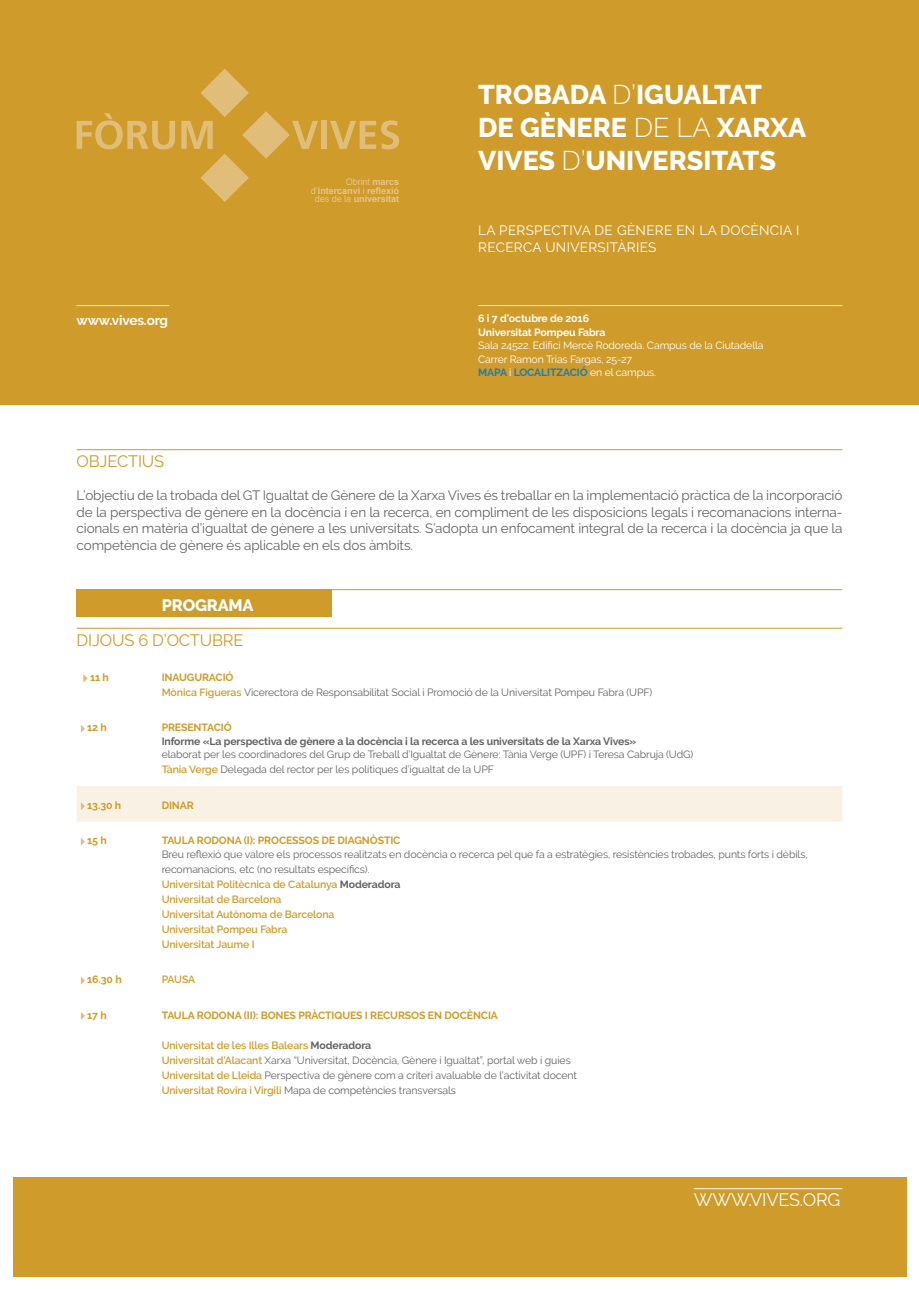
<style>
.page{position:relative;width:919px;height:1289px;background:#fff}
.page>*{position:absolute;margin:0;border:0;box-sizing:border-box;transform-origin:0 0}
.t1{font:800 27px/33px "Raleway";color:#fff}
.titol_amb_linia{font:18px "Raleway";letter-spacing:-.01em;color:#fdfcf9}
.titol_amb_linia-2{font:16.5px "Raleway";letter-spacing:-.01em;color:#cf9b2a}
.t2{font:800 16.5px "Raleway";letter-spacing:-.01em;color:#fff}
.t3{font:13.5px/16.5px "Raleway";letter-spacing:-.01em;color:#636366;text-align:justify}
.t4{font:13.5px "Raleway";letter-spacing:.025em;color:#fff}
.t5{font:700 13.5px "Raleway";letter-spacing:-.01em;color:#fff}
.ponent{font:10.5px "Raleway";letter-spacing:-.01em;color:#636366}
.ponent-2{font:600 10.5px "Raleway";letter-spacing:-.01em;color:#cf9b2a}
._1_títol{font:700 10.5px "Raleway";letter-spacing:-.01em;color:#cf9b2a}
.ponent-3{font:700 10.5px "Raleway";letter-spacing:-.01em;color:#636366}
.t6{font:10.5px "Raleway";letter-spacing:-.01em;color:#fff}
.t7{font:700 10.5px "Raleway";letter-spacing:-.01em;color:#fff}
.t8{font:700 10.5px "Raleway";letter-spacing:-.01em;color:#197eb7}
.t9{font:700 9.15px/8.6px "Arial";letter-spacing:-.01em;color:#e5c68c;text-align:center}
.t10{font:9.15px "Arial";letter-spacing:-.01em;color:#e5c68c}
.s1{font-weight:700}
.s2{font-weight:400}
.s3{font-weight:300}
.s4{font-weight:400;color:#fff}
.s5{font-weight:600;color:#cf9b2a}
.s6{font-weight:700;color:#636366}
</style>
<div class="page">
<div style="left:0;top:0;width:918px;height:404px;background:#cf9b2a"></div>
<hr style="left:478px;top:305px;width:364px;height:1px;background:#f4e7cc">
<hr style="left:77px;top:305px;width:92px;height:1px;background:#f4e7cc">
<svg style="left:77px;top:113px;width:98px;height:36px"></svg>
<div style="left:321px;top:121px;width:6px;height:28px;background:#e1bd7a"></div>
<svg style="left:330px;top:120px;width:69px;height:29px"></svg>
<svg style="left:181px;top:69px;width:137px;height:133px"></svg>
<hr style="left:77px;top:449px;width:765px;height:1px;background:#cf9b2a">
<svg style="left:83px;top:674px;width:5px;height:8px"></svg>
<svg style="left:81px;top:725px;width:4px;height:7px"></svg>
<div style="left:77px;top:786px;width:765px;height:35px;background:#f9f2e4"></div>
<svg style="left:81px;top:838px;width:4px;height:7px"></svg>
<svg style="left:81px;top:976px;width:4px;height:8px"></svg>
<svg style="left:81px;top:1012px;width:4px;height:7px"></svg>
<hr style="left:77px;top:628px;width:765px;height:1px;background:#cf9b2a">
<div style="left:77px;top:589px;width:255px;height:27px;background:#cf9b2a"></div>
<hr style="left:77px;top:589px;width:765px;height:1px;background:#cf9b2a">
<div style="left:13px;top:1176px;width:893px;height:100px;background:#cf9b2a"></div>
<hr style="left:693px;top:1188px;width:149px;height:1px;background:#fdfcf9">
<p class="t5" style="left:77px;top:312px;width:93px">www.vives.org</p>
<p class="t10" style="left:345px;top:175px;width:55px">Obrint <span class="s1">marcs</span></p>
<p class="t9" style="left:311px;top:186px;width:90px"><span class="s2">d’</span>intercanvi <span class="s2">i</span> reflexió <span class="s2">des de la</span> universitat</p>
<p class="t1" style="left:478px;top:78px;width:329px">TROBADA <span class="s3">D’</span>IGUALTAT<br>DE GÈNERE <span class="s3">DE LA</span> XARXA<br>VIVES <span class="s3">D’</span>UNIVERSITATS</p>
<p class="t4" style="left:478px;top:222px;width:323px">LA PERSPECTIVA DE GÈNERE EN LA DOCÈNCIA I</p>
<p class="t4" style="left:478px;top:239px;width:179px">RECERCA UNIVERSITÀRIES</p>
<p class="t7" style="left:478px;top:312px;width:112px">6 i 7 d’octubre de 2016</p>
<p class="t7" style="left:478px;top:326px;width:129px">Universitat Pompeu Fabra</p>
<p class="t6" style="left:478px;top:339px;width:287px">Sala 24522. Edifici Mercè Rodoreda. Campus de la Ciutadella</p>
<p class="t6" style="left:478px;top:353px;width:155px">Carrer Ramon Trias Fargas, 25-27</p>
<p class="t8" style="left:478px;top:366px;width:179px">MAPA <span class="s4">i</span> LOCALITZACIÓ <span class="s4">en el campus.</span></p>
<p class="titol_amb_linia-2" style="left:77px;top:451px;width:89px">OBJECTIUS</p>
<p class="t3" style="left:77px;top:487px;width:767px">L’objectiu de la trobada del GT Igualtat de Gènere de la Xarxa Vives és treballar en la implementació pràctica de la incorporació de la perspectiva de gènere en la docència i en la recerca, en compliment de les disposicions legals i recomanacions interna&shy;cionals en matèria d’igualtat de gènere a les universitats. S’adopta un enfocament integral de la recerca i la docència ja que la competència de gènere és aplicable en els dos àmbits.</p>
<p class="t2" style="left:162px;top:595px;width:93px">PROGRAMA</p>
<p class="titol_amb_linia-2" style="left:77px;top:630px;width:168px">DIJOUS 6 D’OCTUBRE</p>
<p class="_1_títol" style="left:90px;top:671px;width:20px">11 h</p>
<p class="_1_títol" style="left:162px;top:671px;width:73px">INAUGURACIÓ</p>
<p class="ponent" style="left:162px;top:686px;width:492px"><span class="s5">Mònica Figueras</span> Vicerectora de Responsabilitat Social i Promoció de la Universitat Pompeu Fabra (UPF)</p>
<p class="_1_títol" style="left:87px;top:721px;width:21px">12 h</p>
<p class="_1_títol" style="left:162px;top:721px;width:72px">PRESENTACIÓ</p>
<p class="ponent-3" style="left:162px;top:735px;width:476px">Informe «La perspectiva de gènere a la docència i la recerca a les universitats de la Xarxa Vives»</p>
<p class="ponent" style="left:162px;top:748px;width:533px">elaborat per les coordinadores del Grup de Treball d’Igualtat de Gènere: Tània Verge (UPF) i Teresa Cabruja (UdG)</p>
<p class="ponent" style="left:162px;top:763px;width:334px"><span class="s5">Tània Verge</span> Delegada del rector per les polítiques d’igualtat de la UPF</p>
<p class="_1_títol" style="left:87px;top:799px;width:35px">13.30 h</p>
<p class="_1_títol" style="left:162px;top:799px;width:34px">DINAR</p>
<p class="_1_títol" style="left:87px;top:834px;width:21px">15 h</p>
<p class="_1_títol" style="left:162px;top:834px;width:240px">TAULA RODONA (I): PROCESSOS DE DIAGNÒSTIC</p>
<p class="ponent" style="left:162px;top:847px;width:647px">Breu reflexió que valore els processos realitzats en docència o recerca pel que fa a estratègies, resistències trobades, punts forts i dèbils,</p>
<p class="ponent" style="left:162px;top:862px;width:209px">recomanacions, etc (no resultats específics).</p>
<p class="ponent-2" style="left:162px;top:878px;width:240px">Universitat Politècnica de Catalunya <span class="s6">Moderadora</span></p>
<p class="ponent-2" style="left:162px;top:893px;width:121px">Universitat de Barcelona</p>
<p class="ponent-2" style="left:162px;top:908px;width:174px">Universitat Autònoma de Barcelona</p>
<p class="ponent-2" style="left:162px;top:923px;width:127px">Universitat Pompeu Fabra</p>
<p class="ponent-2" style="left:162px;top:938px;width:94px">Universitat Jaume I</p>
<p class="_1_títol" style="left:87px;top:973px;width:36px">16.30 h</p>
<p class="ponent-2" style="left:162px;top:973px;width:35px">PAUSA</p>
<p class="_1_títol" style="left:87px;top:1008px;width:21px">17 h</p>
<p class="_1_títol" style="left:162px;top:1008px;width:338px">TAULA RODONA (II): BONES PRÀCTIQUES I RECURSOS EN DOCÈNCIA</p>
<p class="ponent-2" style="left:162px;top:1038px;width:211px">Universitat de les Illes Balears <span class="s6">Moderadora</span></p>
<p class="ponent" style="left:162px;top:1053px;width:410px"><span class="s5">Universitat d’Alacant</span> Xarxa “Universitat, Docència, Gènere i Igualtat”, portal web i guies</p>
<p class="ponent" style="left:162px;top:1068px;width:417px"><span class="s5">Universitat de Lleida</span> Perspectiva de gènere com a criteri avaluable de l’activitat docent</p>
<p class="ponent" style="left:162px;top:1083px;width:296px"><span class="s5">Universitat Rovira i Virgili</span> Mapa de competències transversals</p>
<p class="titol_amb_linia" style="left:693px;top:1189px;width:148px">WWW.VIVES.ORG</p>
</div>
